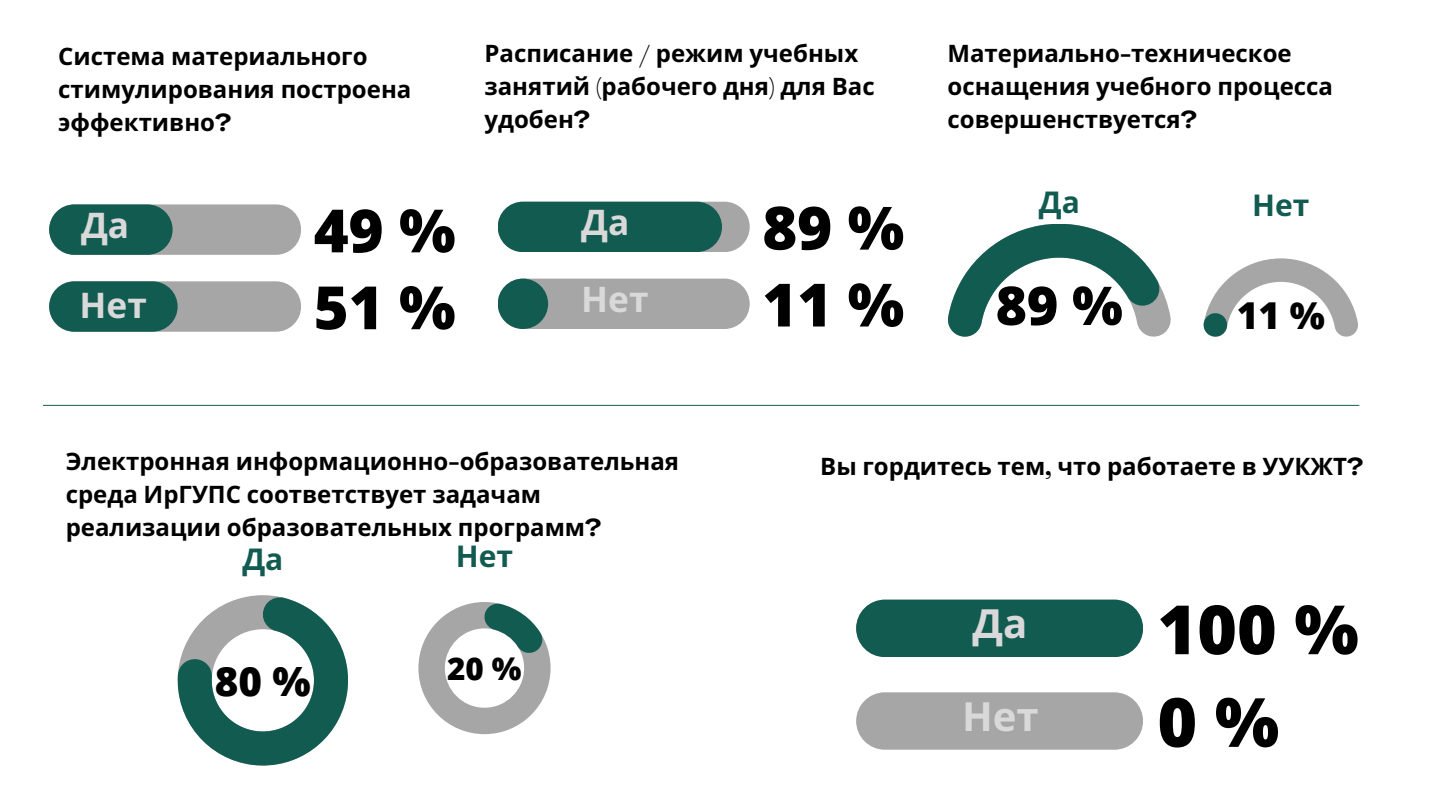
<style>
.page{position:relative;width:1440px;height:810px;background:#fff}
.page>*{position:absolute;margin:0;border:0;box-sizing:border-box;transform-origin:0 0}
.t1{font:800 68px "Open Sans";color:#000}
.t2{font:800 59.7px "Open Sans";color:#000}
.t3{font:800 53.5px "Open Sans";color:#000}
.t4{font:800 40.4px "Open Sans";color:#000}
.t5{font:700 40.2px "Noto Sans";color:#d9d9d9}
.t6{font:800 37.1px "Open Sans";color:#000}
.t7{font:700 35.3px "Noto Sans";color:#d9d9d9}
.t8{font:800 31.3px "Open Sans";color:#000}
.t9{font:700 30px "Noto Sans";color:#125b50}
.t10{font:700 24px/33px "Noto Sans";color:#000}
.s1{font-family:"Agrandir";font-stretch:expanded}
</style>
<div class="page">
<hr style="left:43px;top:405px;width:1316px;height:1px;background:#125b50">
<div style="left:498px;top:202px;width:252px;height:50px;background:#a6a6a6;border-radius:25px"></div>
<div style="left:498px;top:202px;width:224px;height:50px;background:#125b50;border-radius:25px"></div>
<div style="left:498px;top:279px;width:252px;height:50px;background:#a6a6a6;border-radius:25px"></div>
<div style="left:498px;top:279px;width:50px;height:50px;background:#125b50;border-radius:50%"></div>
<svg style="left:418px;top:602px;width:133px;height:132px"></svg>
<svg style="left:178px;top:595px;width:170px;height:171px"></svg>
<svg style="left:948px;top:224px;width:223px;height:113px"></svg>
<div style="left:856px;top:600px;width:287px;height:57px;background:#125b50;border-radius:29px"></div>
<div style="left:49px;top:204px;width:252px;height:51px;background:#a6a6a6;border-radius:25px"></div>
<div style="left:49px;top:204px;width:124px;height:51px;background:#125b50;border-radius:25px"></div>
<div style="left:49px;top:281px;width:252px;height:51px;background:#a6a6a6;border-radius:25px"></div>
<div style="left:49px;top:281px;width:129px;height:51px;background:#125b50;border-radius:25px"></div>
<svg style="left:1203px;top:258px;width:155px;height:79px"></svg>
<div style="left:856px;top:692px;width:287px;height:58px;background:#a6a6a6;border-radius:29px"></div>
<p class="t10" style="left:58px;top:39px;width:355px">Система материального стимулирования построена эффективно<span class="s1">?</span></p>
<p class="t10" style="left:484px;top:37px;width:375px">Расписание <span class="s1">/</span> режим учебных</p>
<p class="t10" style="left:484px;top:70px;width:392px">занятий <span class="s1">(</span>рабочего дня<span class="s1">)</span> для Вас удобен<span class="s1">?</span></p>
<p class="t7" style="left:81px;top:200px;width:50px">Да</p>
<p class="t7" style="left:80px;top:280px;width:69px">Нет</p>
<p class="t2" style="left:314px;top:189px;width:143px">49 %</p>
<p class="t2" style="left:314px;top:265px;width:143px">51 %</p>
<p class="t7" style="left:581px;top:198px;width:50px">Да</p>
<p class="t7" style="left:581px;top:274px;width:69px">Нет</p>
<p class="t2" style="left:762px;top:186px;width:143px">89 %</p>
<p class="t2" style="left:762px;top:263px;width:143px">11 %</p>
<p class="t10" style="left:948px;top:37px;width:387px">Материально<span class="s1">-</span>техническое оснащения учебного процесса совершенствуется<span class="s1">?</span></p>
<p class="t9" style="left:1039px;top:181px;width:43px">Да</p>
<p class="t3" style="left:996px;top:268px;width:129px">89 %</p>
<p class="t9" style="left:1252px;top:184px;width:59px">Нет</p>
<p class="t6" style="left:1237px;top:289px;width:90px">11 %</p>
<p class="t10" style="left:66px;top:444px;width:615px">Электронная информационно<span class="s1">-</span>образовательная среда ИрГУПС соответствует задачам реализации образовательных программ<span class="s1">?</span></p>
<p class="t9" style="left:242px;top:538px;width:43px">Да</p>
<p class="t9" style="left:456px;top:535px;width:59px">Нет</p>
<p class="t4" style="left:215px;top:653px;width:97px">80 %</p>
<p class="t8" style="left:447px;top:647px;width:76px">20 %</p>
<p class="t10" style="left:820px;top:450px;width:545px">Вы гордитесь тем<span class="s1">,</span> что работаете в УУКЖТ<span class="s1">?</span></p>
<p class="t5" style="left:973px;top:595px;width:56px">Да</p>
<p class="t1" style="left:1157px;top:582px;width:203px">100 %</p>
<p class="t5" style="left:962px;top:688px;width:78px">Нет</p>
<p class="t1" style="left:1157px;top:674px;width:123px">0 %</p>
</div>
